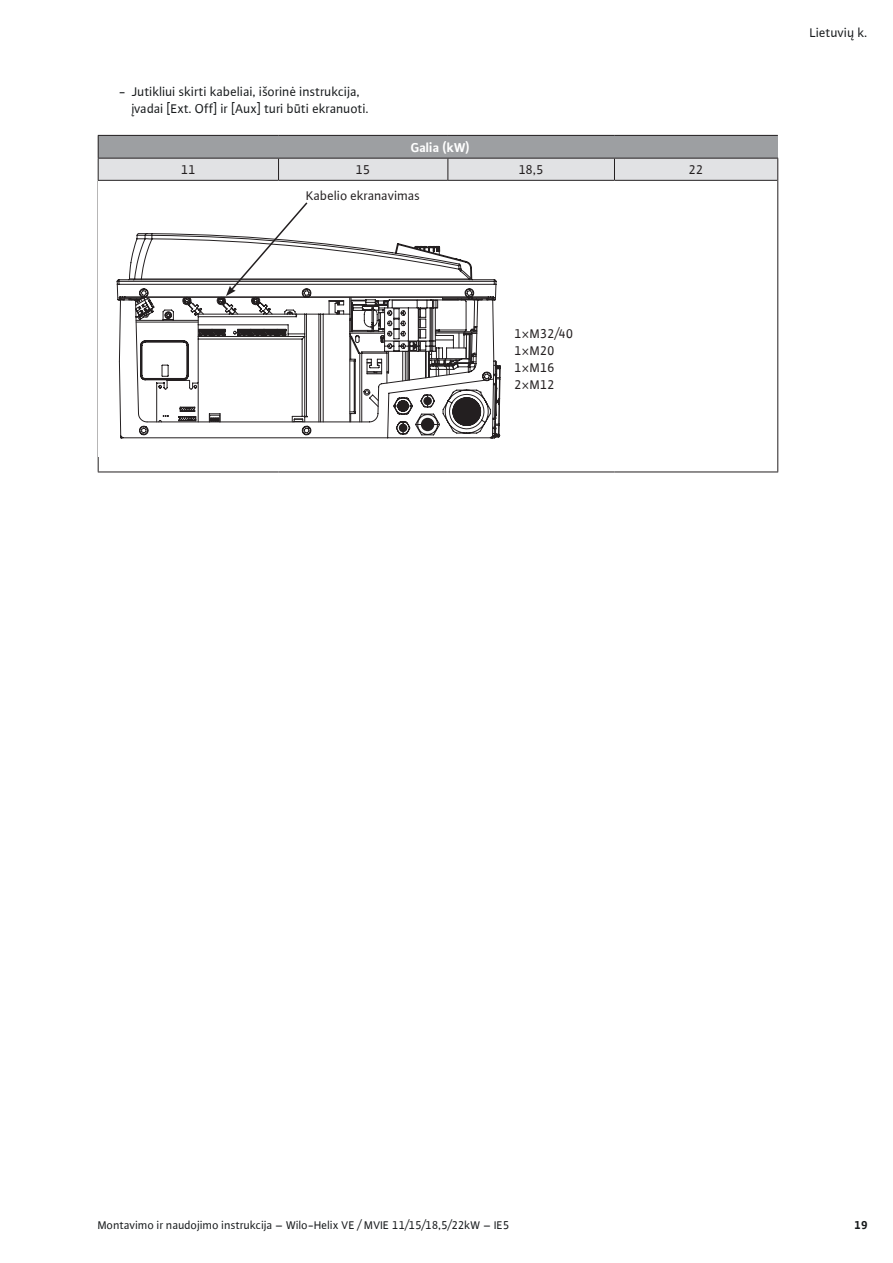
<style>
.page{position:relative;width:893px;height:1263px;background:#fff}
.page>*{position:absolute;margin:0;border:0;box-sizing:border-box;transform-origin:0 0}
.t1{font:13.5px/17px "WILO Plus Global";color:#16191b}
.t2{font:13.5px/17px "WILO Plus Global";color:#231f20}
.t3{font:700 13.5px "WILO Plus Global";color:#fff}
.t4{font:12px "WILO Plus Global";color:#16191b}
.t5{font:700 12px "WILO Plus Global";color:#16191b}
</style>
<div class="page">
<hr style="left:98px;top:135px;width:181px;height:1px;background:#231f20">
<hr style="left:279px;top:135px;width:169px;height:1px;background:#231f20">
<hr style="left:448px;top:135px;width:166px;height:1px;background:#231f20">
<hr style="left:614px;top:135px;width:164px;height:1px;background:#231f20">
<hr style="left:98px;top:180px;width:181px;height:1px;background:#231f20">
<hr style="left:279px;top:180px;width:169px;height:1px;background:#231f20">
<hr style="left:448px;top:180px;width:166px;height:1px;background:#231f20">
<hr style="left:614px;top:180px;width:163px;height:1px;background:#231f20">
<hr style="left:777px;top:180px;width:1px;height:292px;background:#231f20">
<hr style="left:98px;top:181px;width:1px;height:291px;background:#231f20">
<hr style="left:98px;top:472px;width:181px;height:1px;background:#231f20">
<hr style="left:279px;top:472px;width:169px;height:1px;background:#231f20">
<hr style="left:448px;top:472px;width:166px;height:1px;background:#231f20">
<hr style="left:614px;top:472px;width:164px;height:1px;background:#231f20">
<svg style="left:98px;top:136px;width:680px;height:44px;background:#b9bbbd"></svg>
<svg style="left:117px;top:202px;width:383px;height:236px"></svg>
<p class="t1" style="left:132px;top:82px;width:239px;text-indent:-13px">- Jutikliui skirti kabeliai, išorinė instrukcija, įvadai [Ext. Off] ir [Aux] turi būti ekranuoti.</p>
<p class="t3" style="left:411px;top:139px;width:61px">Galia (kW)</p>
<p class="t2" style="left:181px;top:161px;width:16px">11</p>
<p class="t2" style="left:356px;top:161px;width:16px">15</p>
<p class="t2" style="left:519px;top:161px;width:27px">18,5</p>
<p class="t2" style="left:689px;top:161px;width:16px">22</p>
<p class="t2" style="left:306px;top:187px;width:116px">Kabelio ekranavimas</p>
<p class="t2" style="left:514px;top:325px;width:60px">1×M32/40<br>1×M20<br>1×M16<br>2×M12</p>
<p class="t1" style="left:810px;top:24px;width:59px">Lietuvių k.</p>
<p class="t4" style="left:98px;top:1218px;width:413px">Montavimo ir naudojimo instrukcija – Wilo-Helix VE / MVIE 11/15/18,5/22kW – IE5</p>
<p class="t5" style="left:854px;top:1218px;width:14px">19</p>
</div>
